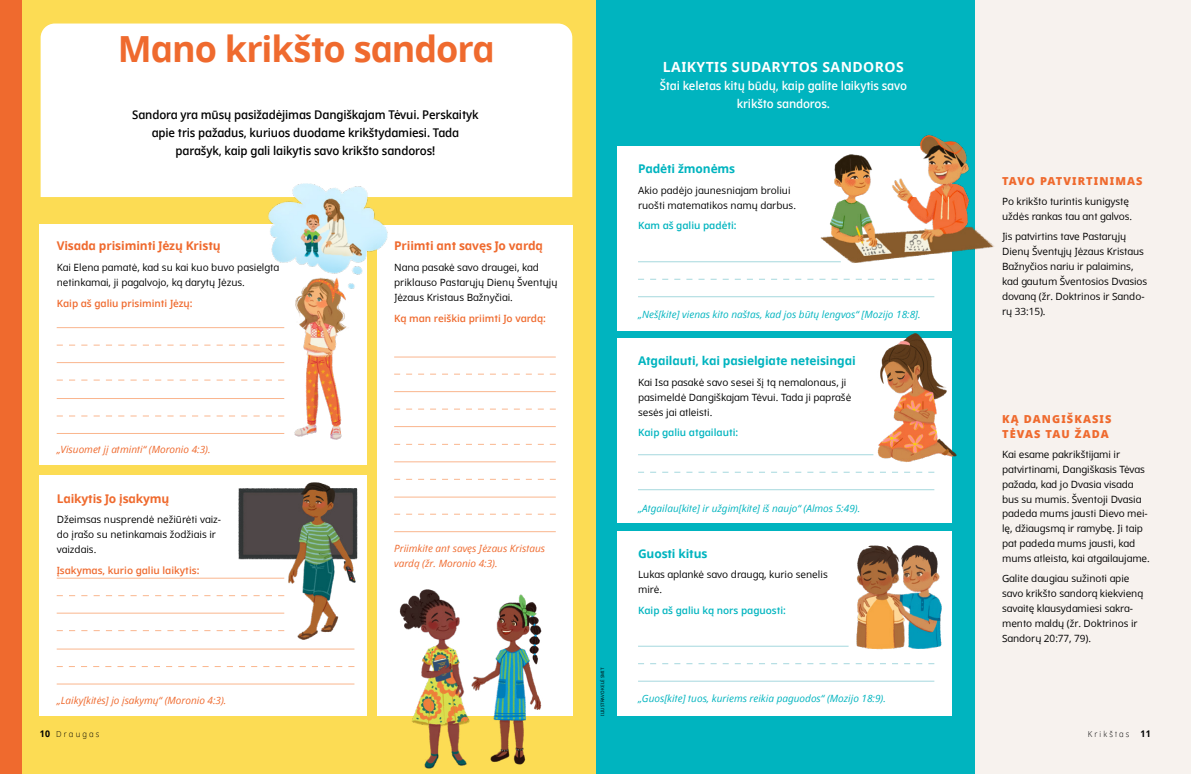
<style>
.page{position:relative;width:1191px;height:774px;background:#fff}
.page>*{position:absolute;margin:0;border:0;box-sizing:border-box;transform-origin:0 0}
.t1{font:700 36px "Dots Solidlds Lat";letter-spacing:-.03em;color:#ef6a2e}
.t2{font:700 14px "Dots Solidlds Lat";letter-spacing:.03em;color:#fff}
.p2_first{font:600 12px/18px "Dots Solidlds Lat";letter-spacing:-.01em;color:#000;text-align:center;scale:.95 1}
.h3_orange_5{font:700 12px "Dots Solidlds Lat";letter-spacing:-.01em;color:#ef6a2e}
.h3_aqua_3{font:700 12px "Dots Solidlds Lat";letter-spacing:-.01em;color:#00b4bf}
.p2_first_white{font:600 12px/18px "Dots Solidlds Lat";letter-spacing:-.01em;color:#fff;text-align:center;scale:.95 1}
.p1_title_aside_sideb{font:800 11px/15px "Dots Solidlds Lat";letter-spacing:.1em;color:#ef6a2e}
.p1_aside_sidebar{font:10px/14.8px "Dots Solidlds Lat";letter-spacing:-.005em;color:#000}
.p3{font:10px/15px "Dots Solidlds Lat";color:#000}
.p3_first_aqua_3_Ital{font:italic 10px "Dots Solidlds Lat";color:#00b4bf}
.p3_first_orange_5_It{font:italic 10px/15px "Dots Solidlds Lat";color:#ef6a2e}
.p3_first_orange_5{font:600 10px "Dots Solidlds Lat";color:#ef6a2e}
.p3_first_aqua_3{font:600 10px "Dots Solidlds Lat";color:#00b4bf}
.t3{font:300 8.2px "Dots Solidlds Lat";letter-spacing:.28em;color:#000;scale:.95 1}
.t4{font:4.5px "Dots Solidlds Lat";color:#000}
.s1{font-weight:700;font-size:9.2px}
</style>
<div class="page">
<div style="left:595px;top:0;width:596px;height:774px;background:#00b4bf"></div>
<div style="left:17px;top:0;width:578px;height:774px;background:#fcdc54"></div>
<div style="left:41px;top:24px;width:531px;height:173px;background:#fff"></div>
<div style="left:975px;top:0;width:216px;height:774px;background:#f7f2ee"></div>
<div style="left:0;top:0;width:21px;height:774px;background:#ef6a2e"></div>
<div style="left:377px;top:225px;width:196px;height:491px;background:#fff"></div>
<div style="left:40px;top:224px;width:327px;height:240px;background:#fff"></div>
<div style="left:40px;top:476px;width:327px;height:240px;background:#fff"></div>
<div style="left:617px;top:146px;width:335px;height:185px;background:#fff"></div>
<div style="left:617px;top:339px;width:335px;height:184px;background:#fff"></div>
<div style="left:617px;top:531px;width:335px;height:185px;background:#fff"></div>
<img style="left:818px;top:134px;width:176px;height:129px">
<img style="left:846px;top:545px;width:96px;height:105px">
<img style="left:866px;top:333px;width:91px;height:129px">
<img style="left:399px;top:589px;width:143px;height:180px">
<img style="left:235px;top:482px;width:123px;height:158px">
<img style="left:266px;top:181px;width:122px;height:259px">
<svg style="left:394px;top:374px;width:162px;height:1px"></svg>
<hr style="left:394px;top:391px;width:162px;height:1px;background:#fab68e">
<svg style="left:394px;top:409px;width:162px;height:1px"></svg>
<hr style="left:394px;top:426px;width:162px;height:1px;background:#fab68e">
<svg style="left:394px;top:444px;width:162px;height:1px"></svg>
<hr style="left:394px;top:461px;width:162px;height:1px;background:#fab68e">
<svg style="left:394px;top:479px;width:162px;height:1px"></svg>
<hr style="left:394px;top:357px;width:162px;height:1px;background:#fab68e">
<hr style="left:638px;top:261px;width:202px;height:1px;background:#a5d8de">
<svg style="left:638px;top:279px;width:296px;height:1px"></svg>
<hr style="left:638px;top:296px;width:296px;height:1px;background:#a5d8de">
<hr style="left:638px;top:454px;width:235px;height:1px;background:#a5d8de">
<svg style="left:638px;top:472px;width:296px;height:1px"></svg>
<hr style="left:638px;top:489px;width:296px;height:1px;background:#a5d8de">
<hr style="left:638px;top:646px;width:210px;height:1px;background:#a5d8de">
<svg style="left:638px;top:663px;width:296px;height:1px"></svg>
<hr style="left:638px;top:681px;width:296px;height:1px;background:#a5d8de">
<hr style="left:57px;top:649px;width:297px;height:1px;background:#fab68e">
<svg style="left:57px;top:666px;width:297px;height:1px"></svg>
<hr style="left:57px;top:684px;width:297px;height:1px;background:#fab68e">
<hr style="left:57px;top:613px;width:227px;height:1px;background:#fab68e">
<svg style="left:57px;top:630px;width:227px;height:1px"></svg>
<hr style="left:57px;top:578px;width:227px;height:1px;background:#fab68e">
<svg style="left:57px;top:595px;width:227px;height:1px"></svg>
<hr style="left:57px;top:398px;width:227px;height:1px;background:#fab68e">
<svg style="left:57px;top:416px;width:227px;height:1px"></svg>
<hr style="left:57px;top:433px;width:227px;height:1px;background:#fab68e">
<hr style="left:57px;top:362px;width:227px;height:1px;background:#fab68e">
<svg style="left:57px;top:380px;width:227px;height:1px"></svg>
<hr style="left:57px;top:327px;width:227px;height:1px;background:#fab68e">
<svg style="left:57px;top:345px;width:227px;height:1px"></svg>
<svg style="left:394px;top:514px;width:162px;height:1px"></svg>
<hr style="left:394px;top:531px;width:162px;height:1px;background:#fab68e">
<hr style="left:394px;top:497px;width:162px;height:1px;background:#fab68e">
<p class="t1" style="left:118px;top:22px;width:378px">Mano krikšto sandora</p>
<p class="p2_first" style="left:132px;top:105px;width:366px">Sandora yra mūsų pasižadėjimas Dangiškajam Tėvui. Perskaityk apie tris pažadus, kuriuos duodame krikštydamiesi. Tada parašyk, kaip gali laikytis savo krikšto sandoros!</p>
<p class="h3_orange_5" style="left:57px;top:237px;width:165px">Visada prisiminti Jėzų Kristų</p>
<p class="p3" style="left:57px;top:260px;width:224px">Kai Elena pamatė, kad su kai kuo buvo pasielgta netinkamai, ji pagalvojo, ką darytų Jėzus.</p>
<p class="p3_first_orange_5" style="left:57px;top:295px;width:137px">Kaip aš galiu prisiminti Jėzų:</p>
<p class="p3_first_orange_5_It" style="left:57px;top:442px;width:155px">„Visuomet jį atminti“ (Moronio 4:3).</p>
<p class="h3_orange_5" style="left:57px;top:489px;width:114px">Laikytis Jo įsakymų</p>
<p class="p3" style="left:57px;top:512px;width:166px">Džeimsas nusprendė nežiūrėti vaiz&shy;do įrašo su netinkamais žodžiais ir vaizdais.</p>
<p class="p3_first_orange_5" style="left:57px;top:563px;width:144px">Įsakymas, kurio galiu laikytis:</p>
<p class="p3_first_orange_5_It" style="left:57px;top:693px;width:171px">„Laiky[kitės] jo įsakymų“ (Moronio 4:3).</p>
<p class="h3_orange_5" style="left:394px;top:237px;width:150px">Priimti ant savęs Jo vardą</p>
<p class="p3" style="left:394px;top:260px;width:165px">Nana pasakė savo draugei, kad priklauso Pastarųjų Dienų Šventųjų<br>Jėzaus Kristaus Bažnyčiai.</p>
<p class="p3_first_orange_5" style="left:394px;top:310px;width:153px">Ką man reiškia priimti Jo vardą:</p>
<p class="p3_first_orange_5_It" style="left:394px;top:541px;width:152px">Priimkite ant savęs Jėzaus Kristaus vardą (žr. Moronio 4:3).</p>
<p class="t4" style="left:599px;top:716px;width:50px;rotate:-90deg">ILIUSTRAVO KELĖ SMIT</p>
<p class="t2" style="left:663px;top:56px;width:242px">LAIKYTIS SUDARYTOS SANDOROS</p>
<p class="p2_first_white" style="left:659px;top:77px;width:262px">Štai keletas kitų būdų, kaip galite laikytis savo krikšto sandoros.</p>
<p class="h3_aqua_3" style="left:638px;top:160px;width:99px">Padėti žmonėms</p>
<p class="p3" style="left:638px;top:183px;width:159px">Akio padėjo jaunesniajam broliui ruošti matematikos namų darbus.</p>
<p class="p3_first_aqua_3" style="left:638px;top:218px;width:100px">Kam aš galiu padėti:</p>
<p class="p3_first_aqua_3_Ital" style="left:638px;top:307px;width:284px">„Neš[kite] vienas kito naštas, kad jos būtų lengvos“ [Mozijo 18:8].</p>
<p class="h3_aqua_3" style="left:638px;top:351px;width:219px">Atgailauti, kai pasielgiate neteisingai</p>
<p class="p3" style="left:638px;top:374px;width:215px">Kai Isa pasakė savo sesei šį tą nemalonaus, ji pasimeldė Dangiškajam Tėvui. Tada ji paprašė sesės jai atleisti.</p>
<p class="p3_first_aqua_3" style="left:638px;top:425px;width:102px">Kaip galiu atgailauti:</p>
<p class="p3_first_aqua_3_Ital" style="left:638px;top:501px;width:224px">„Atgailau[kite] ir užgim[kite] iš naujo“ (Almos 5:49).</p>
<p class="h3_aqua_3" style="left:638px;top:544px;width:71px">Guosti kitus</p>
<p class="p3" style="left:638px;top:567px;width:191px">Lukas aplankė savo draugą, kurio senelis mirė.</p>
<p class="p3_first_aqua_3" style="left:638px;top:603px;width:149px">Kaip aš galiu ką nors paguosti:</p>
<p class="p3_first_aqua_3_Ital" style="left:638px;top:691px;width:249px">„Guos[kite] tuos, kuriems reikia paguodos“ (Mozijo 18:9).</p>
<p class="p1_title_aside_sideb" style="left:1002px;top:173px;width:142px">TAVO PATVIRTINIMAS</p>
<p class="p1_aside_sidebar" style="left:1002px;top:194px;width:132px">Po krikšto turintis kunigystę uždės rankas tau ant galvos.</p>
<p class="p1_aside_sidebar" style="left:1002px;top:229px;width:147px">Jis patvirtins tave Pastarųjų<br>Dienų Šventųjų Jėzaus Kristaus<br>Bažnyčios nariu ir palaimins, kad gautum Šventosios Dvasios dovaną (žr. Doktrinos ir Sando&shy;rų 33:15).</p>
<p class="p1_title_aside_sideb" style="left:1002px;top:411px;width:111px">KĄ DANGIŠKASIS<br>TĖVAS TAU ŽADA</p>
<p class="p1_aside_sidebar" style="left:1002px;top:447px;width:149px">Kai esame pakrikštijami ir patvirtinami, Dangiškasis Tėvas pažada, kad jo Dvasia visada bus su mumis. Šventoji Dvasia padeda mums jausti Dievo mei&shy;lę, džiaugsmą ir ramybę. Ji taip pat padeda mums jausti, kad mums atleista, kai atgailaujame.</p>
<p class="p1_aside_sidebar" style="left:1002px;top:571px;width:142px">Galite daugiau sužinoti apie savo krikšto sandorą kiekvieną savaitę klausydamiesi sakra&shy;mento maldų (žr. Doktrinos ir<br>Sandorų 20:77, 79).</p>
<p class="t3" style="left:40px;top:728px;width:64px"><span class="s1">10</span> Draugas</p>
<p class="t3" style="left:1087px;top:728px;width:68px">Krikštas <span class="s1">11</span></p>
</div>
